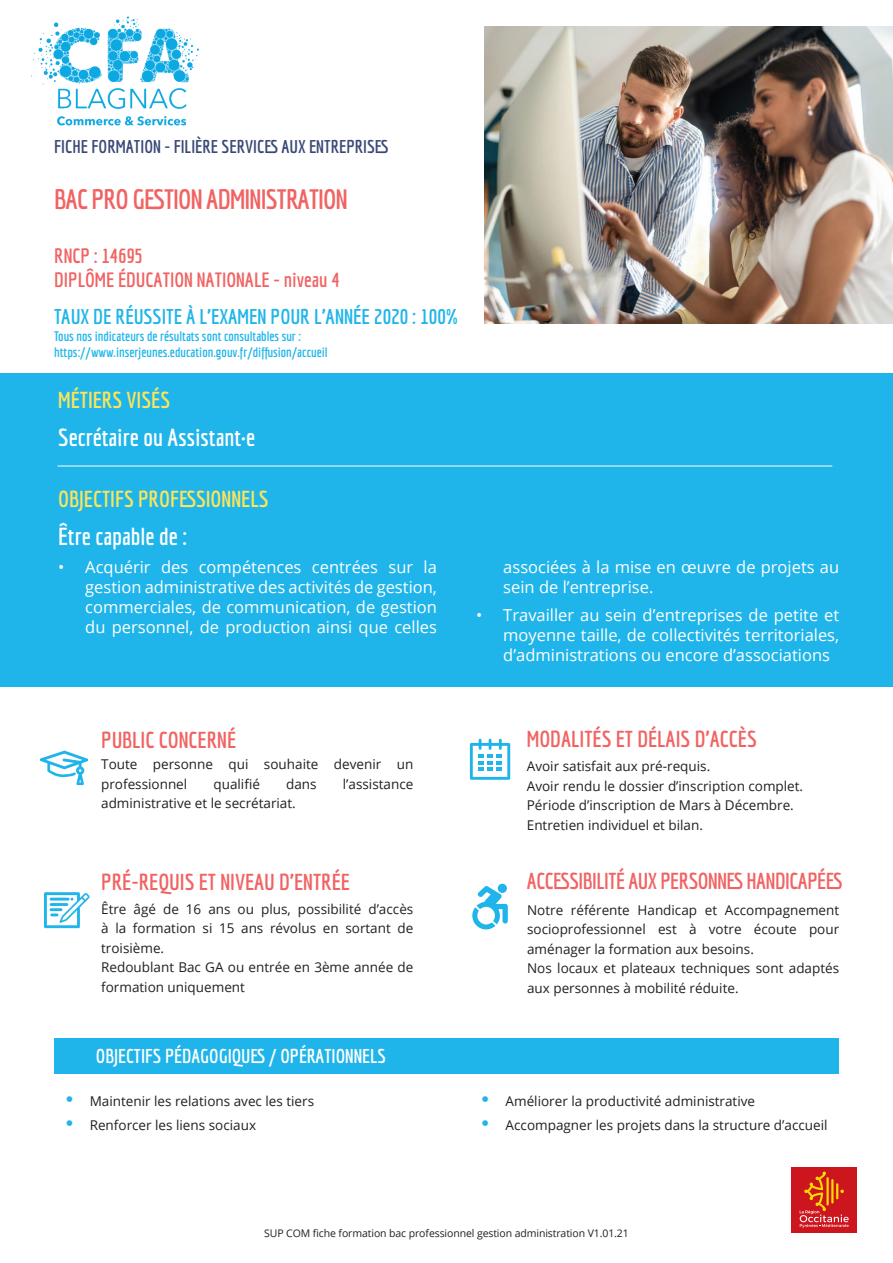
<style>
.page{position:relative;width:893px;height:1263px;background:#fff}
.page>*{position:absolute;margin:0;border:0;box-sizing:border-box;transform-origin:0 0}
.t1{font:700 27.3px "Economica";letter-spacing:-.03em;color:#f16363}
.t2{font:700 24px "Economica";color:#fff}
.t3{font:700 22.5px "Economica";color:#f16363}
.t4{font:700 22.5px "Economica";letter-spacing:-.02em;color:#f16363}
.t5{font:700 22.5px "Economica";color:#fbe55b}
.t6{font:700 20.85px "Economica";color:#1fb5ea}
.t7{font:700 20.1px "Economica";color:#f16363}
.t8{font:700 19.5px "Economica";color:#fff}
.t9{font:700 18px "Economica";color:#394876}
.t10{font:16.5px/19.8px "Open Sans";color:#fff;text-align:justify}
.t11{font:13.5px/19.5px "Open Sans";color:#231f20}
.t12{font:700 13.5px "Economica";color:#1fb5ea}
.t13{font:10.5px "Open Sans";letter-spacing:-.01em;color:#231f20}
.s1{font-family:"Futura";font-weight:700;font-size:18px;color:#1fb5ea}
</style>
<div class="page">
<img style="left:485px;top:26px;width:408px;height:297px">
<div style="left:0;top:373px;width:893px;height:314px;background:#1fb5ea"></div>
<div style="left:54px;top:1038px;width:785px;height:36px;background:#1fb5ea"></div>
<img style="left:32px;top:16px;width:167px;height:110px">
<svg style="left:40px;top:751px;width:48px;height:34px"></svg>
<svg style="left:470px;top:739px;width:40px;height:41px"></svg>
<div style="left:498px;top:884px;width:9px;height:9px;background:#1fb5ea;border-radius:50%"></div>
<svg style="left:472px;top:886px;width:36px;height:43px"></svg>
<svg style="left:44px;top:892px;width:46px;height:36px"></svg>
<hr style="left:58px;top:466px;width:774px;height:1px;background:#fff">
<div style="left:791px;top:1167px;width:66px;height:65px;background:#cd151d"></div>
<svg style="left:800px;top:1171px;width:49px;height:57px"></svg>
<p class="t9" style="left:54px;top:136px;width:336px">FICHE FORMATION - FILIÈRE SERVICES AUX ENTREPRISES</p>
<p class="t1" style="left:54px;top:183px;width:295px">BAC PRO GESTION ADMINISTRATION</p>
<p class="t7" style="left:54px;top:244px;width:90px">RNCP : 14695</p>
<p class="t7" style="left:54px;top:268px;width:287px">DIPLÔME ÉDUCATION NATIONALE - niveau 4</p>
<p class="t6" style="left:54px;top:304px;width:406px">TAUX DE RÉUSSITE À L’EXAMEN POUR L’ANNÉE 2020 : 100%</p>
<p class="t12" style="left:54px;top:328px;width:249px">Tous nos indicateurs de résultats sont consultables sur :</p>
<p class="t12" style="left:54px;top:344px;width:275px">https://www.inserjeunes.education.gouv.fr/diffusion/accueil</p>
<p class="t5" style="left:58px;top:387px;width:113px">MÉTIERS VISÉS</p>
<p class="t2" style="left:58px;top:424px;width:198px">Secrétaire ou Assistant·e</p>
<p class="t5" style="left:58px;top:486px;width:212px">OBJECTIFS PROFESSIONNELS</p>
<p class="t2" style="left:58px;top:522px;width:130px">Être capable de :</p>
<p class="t10" style="left:85px;top:557px;width:353px;text-indent:-27px">• Acquérir des compétences centrées sur la gestion administrative des activités de gestion, commerciales, de communication, de gestion du personnel, de production ainsi que celles</p>
<p class="t10" style="left:503px;top:556px;width:337px">associées à la mise en œuvre de projets au sein de l’entreprise.</p>
<p class="t10" style="left:503px;top:605px;width:337px;text-indent:-27px">• Travailler au sein d’entreprises de petite et moyenne taille, de collectivités territoriales, d’administrations ou encore d’associations</p>
<p class="t3" style="left:101px;top:727px;width:136px">PUBLIC CONCERNÉ</p>
<p class="t3" style="left:527px;top:726px;width:231px">MODALITÉS ET DÉLAIS D’ACCÈS</p>
<p class="t11" style="left:101px;top:754px;width:314px">Toute personne qui souhaite devenir un professionnel</p>
<p class="t11" style="left:213px;top:773px;width:48px">qualifié</p>
<p class="t11" style="left:286px;top:773px;width:32px">dans</p>
<p class="t11" style="left:343px;top:773px;width:72px">l’assistance</p>
<p class="t11" style="left:101px;top:793px;width:196px">administrative et le secrétariat.</p>
<p class="t11" style="left:527px;top:756px;width:185px">Avoir satisfait aux pré-requis.</p>
<p class="t11" style="left:527px;top:776px;width:278px">Avoir rendu le dossier d’inscription complet.</p>
<p class="t11" style="left:527px;top:795px;width:269px">Période d’inscription de Mars à Décembre.</p>
<p class="t11" style="left:527px;top:815px;width:178px">Entretien individuel et bilan.</p>
<p class="t3" style="left:101px;top:868px;width:250px">PRÉ-REQUIS ET NIVEAU D’ENTRÉE</p>
<p class="t4" style="left:527px;top:868px;width:317px">ACCESSIBILITÉ AUX PERSONNES HANDICAPÉES</p>
<p class="t11" style="left:101px;top:899px;width:314px;text-align:justify">Être âgé de 16 ans ou plus, possibilité d’accès à la formation si 15 ans révolus en sortant de troisième.</p>
<p class="t11" style="left:101px;top:957px;width:314px">Redoublant Bac GA ou entrée en 3ème année de formation uniquement</p>
<p class="t8" style="left:96px;top:1044px;width:291px">OBJECTIFS PÉDAGOGIQUES / OPÉRATIONNELS</p>
<p class="t11" style="left:63px;top:1091px;width:253px"><span class="s1">•</span> Maintenir les relations avec les tiers</p>
<p class="t11" style="left:63px;top:1115px;width:195px"><span class="s1">•</span> Renforcer les liens sociaux</p>
<p class="t11" style="left:527px;top:900px;width:314px;text-align:justify">Notre référente Handicap et Accompagnement socioprofessionnel est à votre écoute pour aménager la formation aux besoins.</p>
<p class="t11" style="left:527px;top:958px;width:314px">Nos locaux et plateaux techniques sont adaptés aux personnes à mobilité réduite.</p>
<p class="t11" style="left:479px;top:1091px;width:278px"><span class="s1">•</span> Améliorer la productivité administrative</p>
<p class="t11" style="left:479px;top:1115px;width:350px"><span class="s1">•</span> Accompagner les projets dans la structure d’accueil</p>
<p class="t13" style="left:264px;top:1225px;width:366px">SUP COM fiche formation bac professionnel gestion administration V1.01.21</p>
</div>
